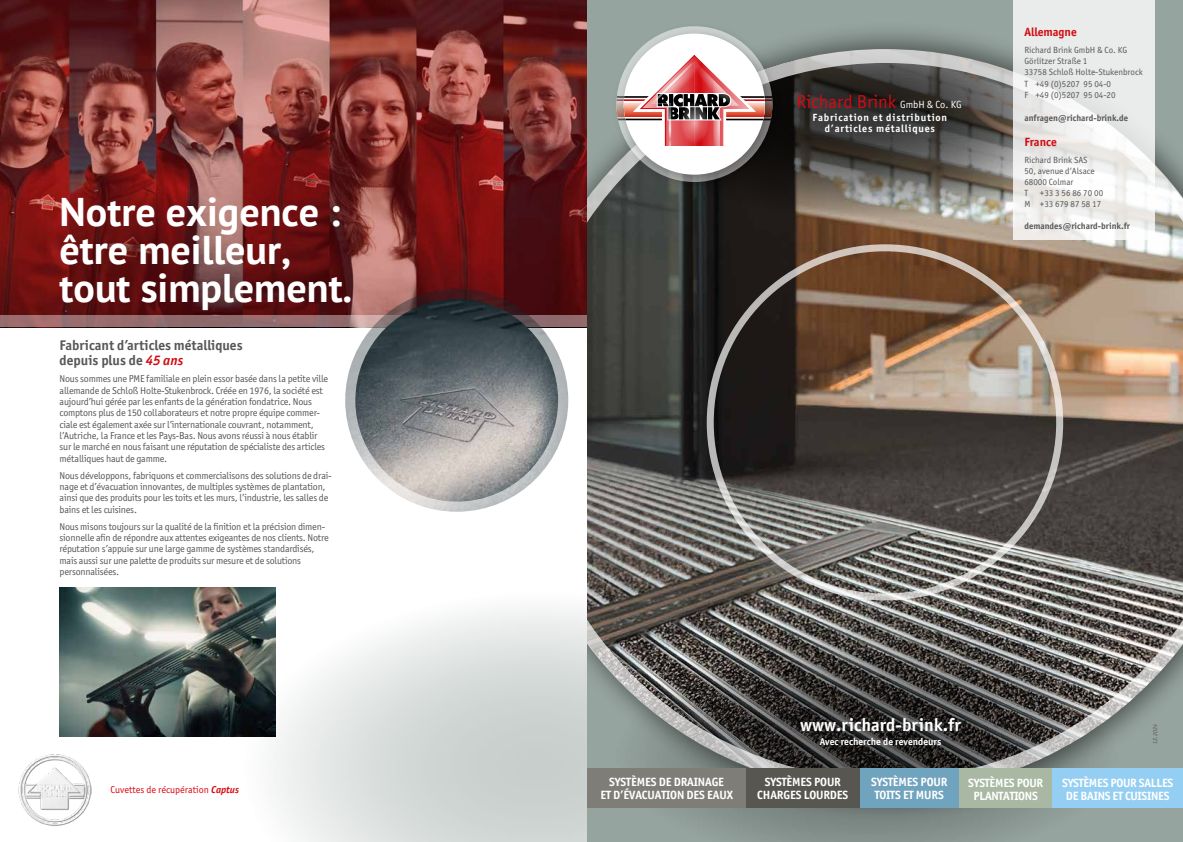
<style>
.page{position:relative;width:1183px;height:842px;background:#fff}
.page>*{position:absolute;margin:0;border:0;box-sizing:border-box;transform-origin:0 0}
.t1{font:700 40px/38px "PT Sans";color:#fff}
.t2{font:18.7px "Officina Sans ITC Pro";color:#d20a11}
.t3{font:700 18px "Officina Sans ITC Pro";color:#fff}
.t4{font:700 14px/15px "Officina Sans ITC Pro";color:#575756}
.t5{font:700 12px/13px "Officina Sans ITC Pro";letter-spacing:-.01em;color:#fff;text-align:center}
.t6{font:700 12px "Officina Sans ITC Pro";color:#d20a11}
.t7{font:700 10.4px/11px "Officina Sans ITC Pro";letter-spacing:.075em;color:#fff;text-align:center}
.t8{font:10px/11.3px "Officina Sans ITC Pro";letter-spacing:-.02em;color:#575756}
.t9{font:10px "Officina Sans ITC Pro";color:#db0812}
.t10{font:700 10px "Officina Sans ITC Pro";color:#fff}
.t11{font:9px/11.3px "Officina Sans ITC Pro";color:#575756}
.t12{font:700 9px "Officina Sans ITC Pro";color:#575756}
.t13{font:italic 6px "Officina Sans ITC Pro";color:#575756}
.s1{font-style:italic;color:#d20a11}
.s2{font-weight:700;font-style:italic}
.s3{font-size:10.4px;color:#fff}
</style>
<div class="page">
<svg style="left:0;top:0;width:587px;height:316px;background:#7a302e"></svg>
<svg style="left:272px;top:592px;width:315px;height:250px"></svg>
<svg style="left:0;top:316px;width:587px;height:11px;background:#986f70"></svg>
<img style="left:345px;top:289px;width:223px;height:223px;border-radius:111px">
<img style="left:355px;top:299px;width:203px;height:203px;border-radius:101px">
<img style="left:19px;top:754px;width:72px;height:72px">
<img style="left:60px;top:587px;width:215px;height:150px">
<div style="left:587px;top:0;width:595px;height:308px;background:#000;opacity:.5"></div>
<svg style="left:614px;top:808px;width:505px;height:34px;background:#889590"></svg>
<img style="left:587px;top:49px;width:595px;height:719px">
<div style="left:610px;top:20px;width:173px;height:173px;background:#000;opacity:.25"></div>
<svg style="left:612px;top:22px;width:164px;height:164px"></svg>
<svg style="left:1012px;top:0;width:142px;height:240px;fill:#eaeceb"></svg>
<div style="left:958px;top:768px;width:94px;height:40px;background:#a9b8a2"></div>
<div style="left:859px;top:768px;width:99px;height:40px;background:#70a3bd"></div>
<div style="left:587px;top:768px;width:159px;height:40px;background:#7e7d77"></div>
<div style="left:746px;top:768px;width:113px;height:40px;background:#575651"></div>
<div style="left:1052px;top:768px;width:130px;height:40px;background:#94cef2"></div>
<h1 class="t1" style="left:60px;top:192px;width:294px">Notre exigence : être meilleur, tout simplement.</h1>
<h3 class="t4" style="left:60px;top:338px;width:184px">Fabricant d’articles métalliques depuis plus de <span class="s1">45 ans</span></h3>
<p class="t8" style="left:60px;top:373px;width:270px">Nous sommes une PME familiale en plein essor basée dans la petite ville allemande de Schloß Holte-Stukenbrock. Créée en 1976, la société est aujourd’hui gérée par les enfants de la génération fondatrice. Nous comptons plus de 150 collaborateurs et notre propre équipe commer&shy;ciale est également axée sur l’internationale couvrant, notamment, l’Autriche, la France et les Pays-Bas. Nous avons réussi à nous établir sur le marché en nous faisant une réputation de spécialiste des articles métalliques haut de gamme.</p>
<p class="t8" style="left:60px;top:470px;width:273px">Nous développons, fabriquons et commercialisons des solutions de drai&shy;nage et d’évacuation innovantes, de multiples systèmes de plantation, ainsi que des produits pour les toits et les murs, l’industrie, les salles de bains et les cuisines.</p>
<p class="t8" style="left:60px;top:521px;width:270px">Nous misons toujours sur la qualité de la finition et la précision dimen&shy;sionnelle afin de répondre aux attentes exigeantes de nos clients. Notre réputation s’appuie sur une large gamme de systèmes standardisés, mais aussi sur une palette de produits sur mesure et de solutions personnalisées.</p>
<p class="t9" style="left:111px;top:783px;width:130px">Cuvettes de récupération <span class="s2">Captus</span></p>
<h2 class="t2" style="left:796px;top:90px;width:167px">Richard Brink <span class="s3">GmbH &amp; Co. KG</span></h2>
<p class="t7" style="left:812px;top:112px;width:136px">Fabrication et distribution d’articles métalliques</p>
<p class="t6" style="left:1024px;top:24px;width:54px">Allemagne</p>
<p class="t11" style="left:1024px;top:44px;width:120px">Richard Brink GmbH &amp; Co. KG<br>Görlitzer Straße 1<br>33758 Schloß Holte-Stukenbrock<br>T +49 (0)5207 95 04-0<br>F +49 (0)5207 95 04-20</p>
<p class="t12" style="left:1024px;top:112px;width:105px">anfragen@richard-brink.de</p>
<p class="t6" style="left:1024px;top:134px;width:34px">France</p>
<p class="t11" style="left:1024px;top:154px;width:72px;line-height:11px">Richard Brink SAS<br>50, avenue d‘Alsace<br>68000 Colmar<br>T</p>
<p class="t11" style="left:1024px;top:187px;width:80px;line-height:11px;text-align:right">+33 3 56 86 70 00<br>M +33 679 87 58 17</p>
<p class="t12" style="left:1024px;top:220px;width:107px">demandes@richard-brink.fr</p>
<h3 class="t3" style="left:800px;top:713px;width:162px">www.richard-brink.fr</h3>
<p class="t10" style="left:819px;top:735px;width:123px">Avec recherche de revendeurs</p>
<p class="t5" style="left:870px;top:775px;width:78px;text-align:left">SYSTÈMES POUR<br>TOITS ET MURS</p>
<p class="t5" style="left:968px;top:776px;width:76px">SYSTÈMES POUR<br>PLANTATIONS</p>
<p class="t13" style="left:1151px;top:744px;width:21px;rotate:-90deg">12.2024</p>
<p class="t5" style="left:600px;top:775px;width:134px">SYSTÈMES DE DRAINAGE<br>ET D’ÉVACUATION DES EAUX</p>
<p class="t5" style="left:757px;top:775px;width:93px">SYSTÈMES POUR<br>CHARGES LOURDES</p>
<p class="t5" style="left:1061px;top:776px;width:113px">SYSTÈMES POUR SALLES<br>DE BAINS ET CUISINES</p>
</div>
